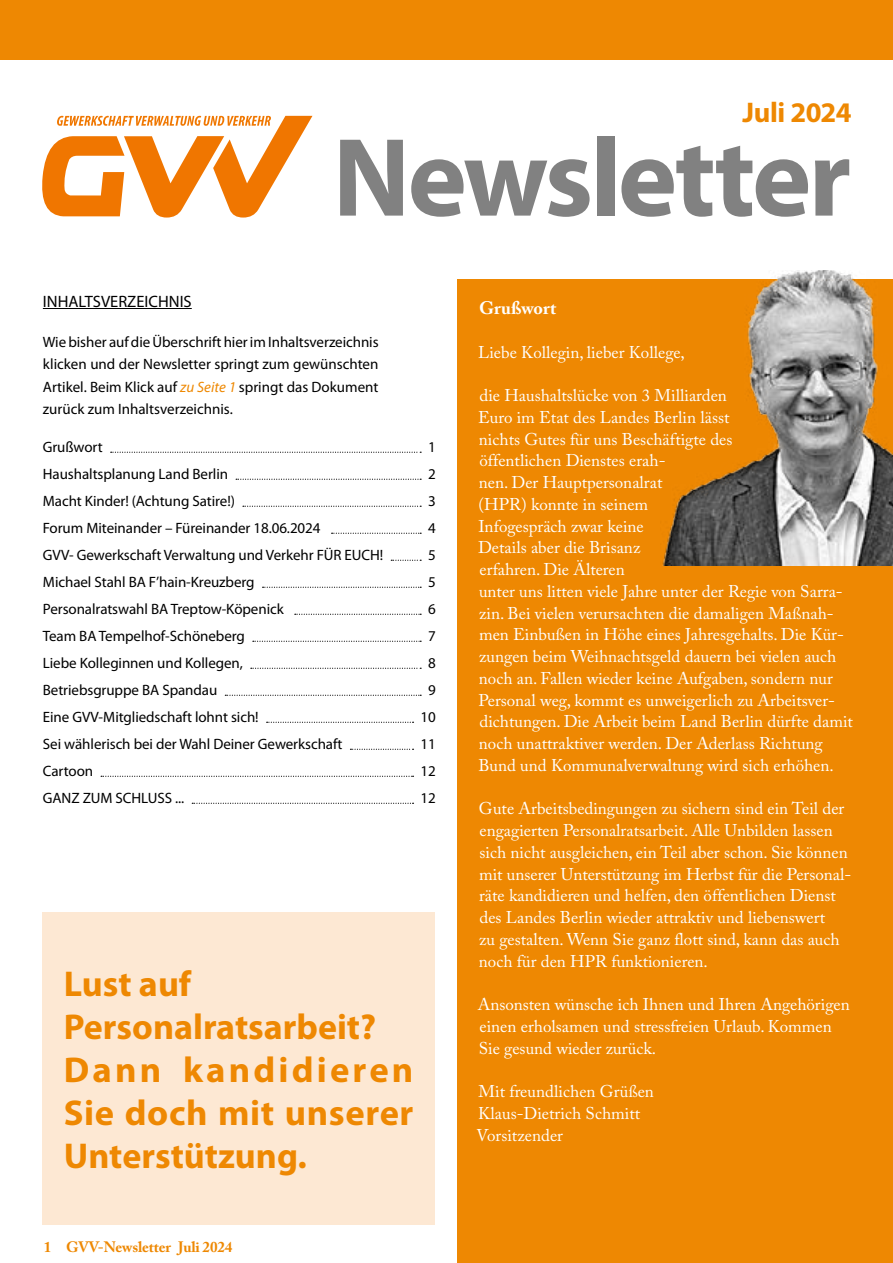
<style>
.page{position:relative;width:893px;height:1263px;background:#fff}
.page>*{position:absolute;margin:0;border:0;box-sizing:border-box;transform-origin:0 0}
.titel_NL_Monat{font:700 112.5px "Myriad Pro";letter-spacing:-.03em;color:#818181}
.fließtext_groß_fett2{font:700 36px/43.2px "Myriad Pro";color:#ee8802;text-align:justify}
.titel_NL_Monat-2{font:700 28.5px "Myriad Pro";letter-spacing:-.02em;color:#ee8802}
.Begrüßung{font:700 18px "Adobe Caslon Pro";color:#fff}
.grußwort{font:16.95px/21.8px "Adobe Caslon Pro";color:#fff}
.inhalt_aufz{font:16.5px "Myriad Pro";color:#000}
.inhalt_text{font:15px/22.5px "Myriad Pro";letter-spacing:-.005em;color:#000;text-align:justify}
.t1{font:700 15px "Adobe Caslon Pro";letter-spacing:-.01em;color:#ee8802}
.s1{font-style:italic;color:#ee8802}
</style>
<div class="page">
<div style="left:0;top:0;width:893px;height:59px;background:#ee8802"></div>
<div style="left:458px;top:280px;width:435px;height:983px;background:#ee8802"></div>
<img style="left:661px;top:271px;width:232px;height:294px">
<hr style="left:43px;top:308px;width:149px;height:1px;background:#000">
<svg style="left:42px;top:116px;width:270px;height:102px"></svg>
<svg style="left:111px;top:452px;width:310px;height:1px"></svg>
<svg style="left:236px;top:479px;width:185px;height:1px"></svg>
<svg style="left:243px;top:506px;width:178px;height:1px"></svg>
<svg style="left:332px;top:533px;width:89px;height:1px"></svg>
<svg style="left:391px;top:560px;width:30px;height:1px"></svg>
<svg style="left:263px;top:587px;width:158px;height:1px"></svg>
<svg style="left:295px;top:614px;width:126px;height:1px"></svg>
<svg style="left:253px;top:641px;width:168px;height:1px"></svg>
<svg style="left:251px;top:668px;width:170px;height:1px"></svg>
<svg style="left:225px;top:695px;width:196px;height:1px"></svg>
<svg style="left:267px;top:722px;width:147px;height:1px"></svg>
<svg style="left:350px;top:749px;width:64px;height:1px"></svg>
<svg style="left:101px;top:776px;width:313px;height:1px"></svg>
<svg style="left:192px;top:803px;width:222px;height:1px"></svg>
<div style="left:43px;top:912px;width:392px;height:313px;background:#fde8d3"></div>
<p class="titel_NL_Monat-2" style="left:743px;top:94px;width:110px">Juli 2024</p>
<p class="titel_NL_Monat" style="left:333px;top:104px;width:520px">Newsletter</p>
<h1 class="inhalt_aufz" style="left:43px;top:291px;width:150px">INHALTSVERZEICHNIS</h1>
<p class="inhalt_text" style="left:43px;top:330px;width:337px">Wie bisher auf die Überschrift hier im Inhaltsverzeichnis klicken und der Newsletter springt zum gewünschten Artikel. Beim Klick auf <span class="s1">zu Seite 1</span> springt das Dokument zurück zum Inhaltsverzeichnis.</p>
<p class="inhalt_text" style="left:43px;top:436px;width:61px">Grußwort</p>
<p class="inhalt_text" style="left:428px;top:436px;width:9px">1</p>
<p class="inhalt_text" style="left:43px;top:463px;width:187px">Haushaltsplanung Land Berlin</p>
<p class="inhalt_text" style="left:428px;top:463px;width:9px">2</p>
<p class="inhalt_text" style="left:43px;top:490px;width:194px">Macht Kinder! (Achtung Satire!)</p>
<p class="inhalt_text" style="left:428px;top:490px;width:9px">3</p>
<p class="inhalt_text" style="left:43px;top:517px;width:279px">Forum Miteinander – Füreinander 18.06.2024</p>
<p class="inhalt_text" style="left:428px;top:517px;width:9px">4</p>
<p class="inhalt_text" style="left:43px;top:544px;width:342px">GVV- Gewerkschaft Verwaltung und Verkehr FÜR EUCH!</p>
<p class="inhalt_text" style="left:428px;top:544px;width:9px">5</p>
<p class="inhalt_text" style="left:43px;top:571px;width:213px">Michael Stahl BA F’hain-Kreuzberg</p>
<p class="inhalt_text" style="left:428px;top:571px;width:9px">5</p>
<p class="inhalt_text" style="left:43px;top:598px;width:242px">Personalratswahl BA Treptow-Köpenick</p>
<p class="inhalt_text" style="left:428px;top:598px;width:9px">6</p>
<p class="inhalt_text" style="left:43px;top:625px;width:204px">Team BA Tempelhof-Schöneberg</p>
<p class="inhalt_text" style="left:428px;top:625px;width:9px">7</p>
<p class="inhalt_text" style="left:43px;top:652px;width:202px">Liebe Kolleginnen und Kollegen,</p>
<p class="inhalt_text" style="left:428px;top:652px;width:9px">8</p>
<p class="inhalt_text" style="left:43px;top:679px;width:176px">Betriebsgruppe BA Spandau</p>
<p class="inhalt_text" style="left:428px;top:679px;width:9px">9</p>
<p class="inhalt_text" style="left:43px;top:706px;width:217px">Eine GVV-Mitgliedschaft lohnt sich!</p>
<p class="inhalt_text" style="left:421px;top:706px;width:17px">10</p>
<p class="inhalt_text" style="left:43px;top:733px;width:301px">Sei wählerisch bei der Wahl Deiner Gewerkschaft</p>
<p class="inhalt_text" style="left:421px;top:733px;width:17px">11</p>
<p class="inhalt_text" style="left:43px;top:760px;width:52px">Cartoon</p>
<p class="inhalt_text" style="left:421px;top:760px;width:17px">12</p>
<p class="inhalt_text" style="left:43px;top:787px;width:143px">GANZ ZUM SCHLUSS ...</p>
<p class="inhalt_text" style="left:421px;top:787px;width:17px">12</p>
<p class="fließtext_groß_fett2" style="left:64px;top:960px;width:129px">Lust auf</p>
<p class="fließtext_groß_fett2" style="left:64px;top:1004px;width:314px">Personalratsarbeit?</p>
<p class="fließtext_groß_fett2" style="left:64px;top:1047px;width:351px">Dann kandidieren Sie doch mit unserer Unterstützung.</p>
<p class="t1" style="left:44px;top:1238px;width:190px">1 GVV-Newsletter Juli 2024</p>
<h1 class="Begrüßung" style="left:479px;top:297px;width:79px">Grußwort</h1>
<p class="grußwort" style="left:478px;top:341px;width:208px">Liebe Kollegin, lieber Kollege,</p>
<p class="grußwort" style="left:478px;top:384px;width:376px">die Haushaltslücke von 3 Milliarden<br>Euro im Etat des Landes Berlin lässt<br>nichts Gutes für uns Beschäftigte des<br>öffentlichen Dienstes erah-<br>nen. Der Hauptpersonalrat<br>(HPR) konnte in seinem<br>Infogespräch zwar keine<br>Details aber die Brisanz<br>erfahren. Die Älteren<br>unter uns litten viele Jahre unter der Regie von Sarra&shy;zin. Bei vielen verursachten die damaligen Maßnah&shy;men Einbußen in Höhe eines Jahresgehalts. Die Kür&shy;zungen beim Weihnachtsgeld dauern bei vielen auch noch an. Fallen wieder keine Aufgaben, sondern nur Personal weg, kommt es unweigerlich zu Arbeitsver&shy;dichtungen. Die Arbeit beim Land Berlin dürfte damit noch unattraktiver werden. Der Aderlass Richtung Bund und Kommunalverwaltung wird sich erhöhen.</p>
<p class="grußwort" style="left:479px;top:798px;width:374px">Gute Arbeitsbedingungen zu sichern sind ein Teil der engagierten Personalratsarbeit. Alle Unbilden lassen sich nicht ausgleichen, ein Teil aber schon. Sie können mit unserer Unterstützung im Herbst für die Personal&shy;räte kandidieren und helfen, den öffentlichen Dienst des Landes Berlin wieder attraktiv und liebenswert<br>zu gestalten. Wenn Sie ganz flott sind, kann das auch noch für den HPR funktionieren.</p>
<p class="grußwort" style="left:478px;top:993px;width:373px">Ansonsten wünsche ich Ihnen und Ihren Angehörigen einen erholsamen und stressfreien Urlaub. Kommen<br>Sie gesund wieder zurück.</p>
<p class="grußwort" style="left:479px;top:1080px;width:177px">Mit freundlichen Grüßen</p>
<p class="grußwort" style="left:478px;top:1102px;width:163px">Klaus-Dietrich Schmitt</p>
<p class="grußwort" style="left:477px;top:1124px;width:88px">Vorsitzender</p>
</div>
